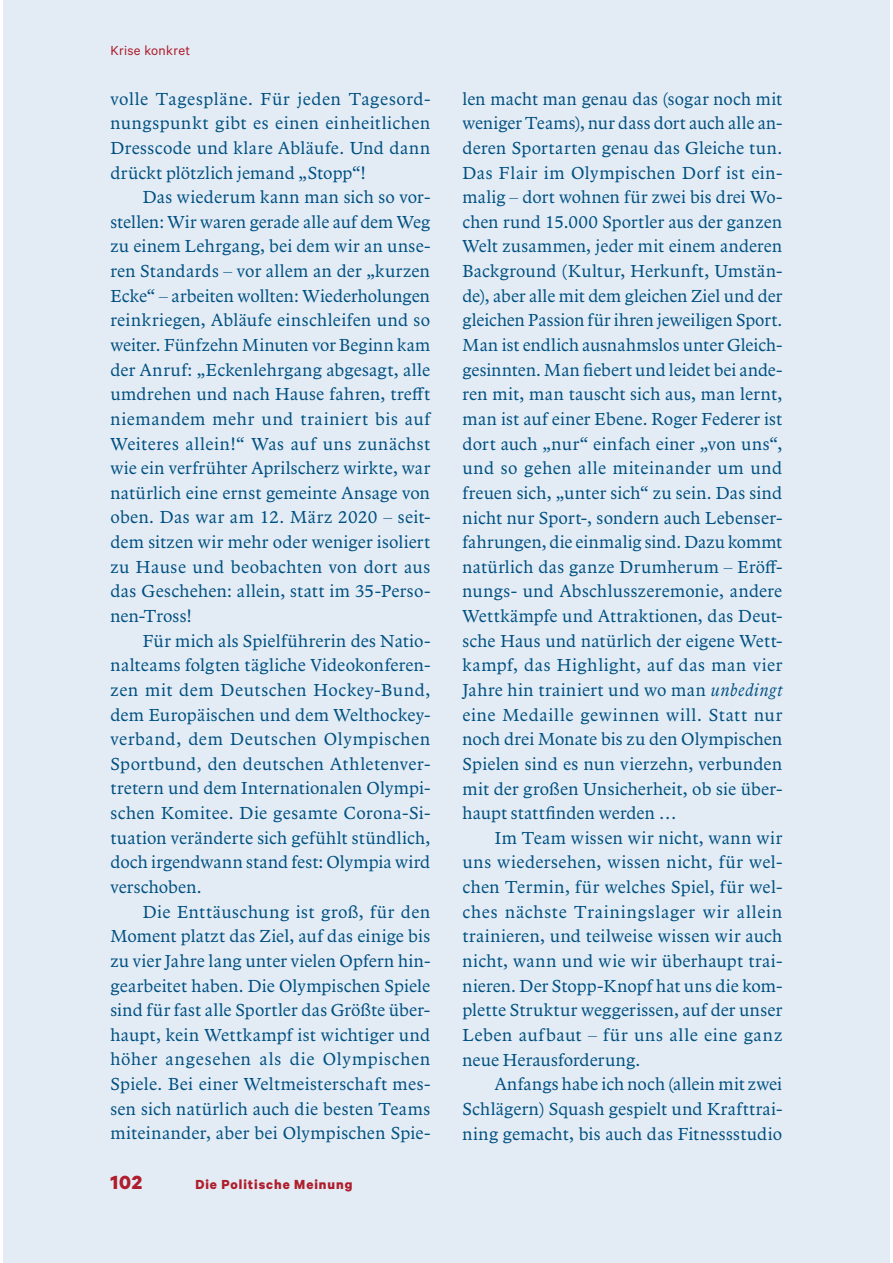
<style>
.page{position:relative;width:893px;height:1263px;background:#fff}
.page>*{position:absolute;margin:0;border:0;box-sizing:border-box;transform-origin:0 0}
.t1{font:700 21.45px "Calibre";color:#af1e2c}
.t2{font:18px/24.6px "Arbesco DT";letter-spacing:.015em;color:#005081;text-align:justify}
.t3{font:700 14.85px "Calibre";letter-spacing:.065em;color:#af1e2c}
.t4{font:14.85px "Calibre";letter-spacing:.02em;color:#af1e2c}
.s1{font-style:italic}
</style>
<div class="page">
<div style="left:3px;top:0;width:887px;height:1263px;background:#e3ecf5"></div>
<p class="t4" style="left:110px;top:46px;width:81px">Krise konkret</p>
<p class="t2" style="left:110px;top:88px;width:321px">volle Tagespläne. Für jeden Tagesord&shy;nungspunkt gibt es einen einheitlichen Dresscode und klare Abläufe. Und dann drückt plötzlich jemand „Stopp“!</p>
<p class="t2" style="left:110px;top:186px;width:321px;text-indent:32px">Das wiederum kann man sich so vor&shy;stellen: Wir waren gerade alle auf dem Weg zu einem Lehrgang, bei dem wir an unse&shy;ren Standards – vor allem an der „kurzen Ecke“ – arbeiten wollten: Wiederholungen reinkriegen, Abläufe einschleifen und so weiter. Fünfzehn Minuten vor Beginn kam der Anruf: „Eckenlehrgang abgesagt, alle umdrehen und nach Hause fahren, trefft niemandem mehr und trainiert bis auf Weiteres allein!“ Was auf uns zunächst wie ein verfrühter Aprilscherz wirkte, war natürlich eine ernst gemeinte Ansage von oben. Das war am 12. März 2020 – seit&shy;dem sitzen wir mehr oder weniger isoliert zu Hause und beobachten von dort aus das Geschehen: allein, statt im 35-Perso&shy;nen-Tross!</p>
<p class="t2" style="left:110px;top:630px;width:321px;text-indent:32px">Für mich als Spielführerin des Natio&shy;nalteams folgten tägliche Videokonferen&shy;zen mit dem Deutschen Hockey-Bund, dem Europäischen und dem Welthockey&shy;verband, dem Deutschen Olympischen Sportbund, den deutschen Athletenver&shy;tretern und dem Internationalen Olympi&shy;schen Komitee. Die gesamte Corona-Si&shy;tua tion veränderte sich gefühlt stündlich, doch irgendwann stand fest: Olympia wird verschoben.</p>
<p class="t2" style="left:110px;top:901px;width:321px;text-indent:32px">Die Enttäuschung ist groß, für den Moment platzt das Ziel, auf das einige bis zu vier Jahre lang unter vielen Opfern hin&shy;gearbeitet haben. Die Olympischen Spiele sind für fast alle Sportler das Größte über&shy;haupt, kein Wettkampf ist wichtiger und höher angesehen als die Olympischen Spiele. Bei einer Weltmeisterschaft mes&shy;sen sich natürlich auch die besten Teams miteinander, aber bei Olympischen Spie-</p>
<p class="t1" style="left:110px;top:1169px;width:33px">102</p>
<p class="t3" style="left:195px;top:1175px;width:158px">Die Politische Meinung</p>
<p class="t2" style="left:462px;top:88px;width:321px">len macht man genau das (sogar noch mit weniger Teams), nur dass dort auch alle an&shy;deren Sportarten genau das Gleiche tun.<br>Das Flair im Olympischen Dorf ist ein&shy;malig – dort wohnen für zwei bis drei Wo&shy;chen rund 15.000 Sportler aus der ganzen Welt zusammen, jeder mit einem anderen Background (Kultur, Herkunft, Umstän&shy;de), aber alle mit dem gleichen Ziel und der gleichen Passion für ihren jeweiligen Sport.<br>Man ist endlich ausnahmslos unter Gleich&shy;gesinnten. Man fiebert und leidet bei ande&shy;ren mit, man tauscht sich aus, man lernt, man ist auf einer Ebene. Roger Federer ist dort auch „nur“ einfach einer „von uns“, und so gehen alle miteinander um und freuen sich, „unter sich“ zu sein. Das sind nicht nur Sport-, sondern auch Lebenser&shy;fahrungen, die einmalig sind. Dazu kommt natürlich das ganze Drumherum – Eröff&shy;nungs- und Abschlusszeremonie, andere Wettkämpfe und Attraktionen, das Deut&shy;sche Haus und natürlich der eigene Wett&shy;kampf, das Highlight, auf das man vier Jahre hin trainiert und wo man <span class="s1">unbedingt </span>eine Medaille gewinnen will. Statt nur noch drei Monate bis zu den Olympischen Spielen sind es nun vierzehn, verbunden mit der großen Unsicherheit, ob sie über&shy;haupt stattfinden werden …</p>
<p class="t2" style="left:462px;top:827px;width:321px;text-indent:32px">Im Team wissen wir nicht, wann wir uns wiedersehen, wissen nicht, für wel&shy;chen Termin, für welches Spiel, für wel&shy;ches nächste Trainingslager wir allein trainieren, und teilweise wissen wir auch nicht, wann und wie wir überhaupt trai&shy;nieren. Der Stopp-Knopf hat uns die kom&shy;plette Struktur weggerissen, auf der unser Leben aufbaut – für uns alle eine ganz neue Herausforderung.</p>
<p class="t2" style="left:462px;top:1073px;width:321px;text-indent:32px">Anfangs habe ich noch (allein mit zwei Schlägern) Squash gespielt und Krafttrai&shy;ning gemacht, bis auch das Fitnessstudio</p>
</div>
